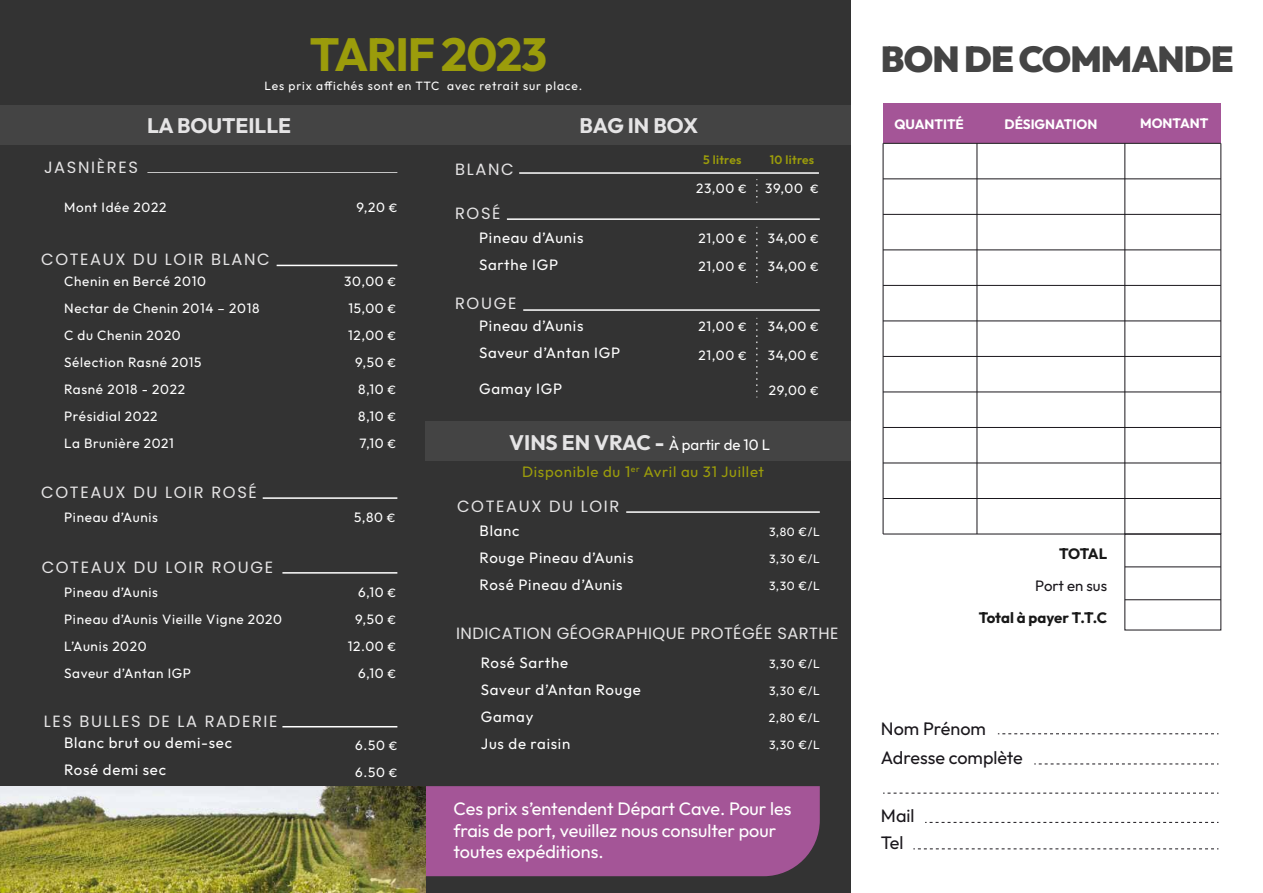
<style>
.page{position:relative;width:1263px;height:893px;background:#fff}
.page>*{position:absolute;margin:0;border:0;box-sizing:border-box;transform-origin:0 0}
.t1{font:700 46.5px "Outfit";letter-spacing:-.025em;color:#9b9c0b}
.t2{font:900 36px "Outfit";letter-spacing:-.025em;color:#444}
.t3{font:700 21px "Outfit";color:#e5e4e5}
.t4{font:18px/21.6px "Outfit";color:#fff}
.t5{font:18px/28.5px "Outfit";color:#1a171c}
.t6{font:16.35px "Poppins";letter-spacing:.1em;color:#e5e4e5}
.t7{font:16.35px "Poppins";letter-spacing:.025em;color:#e5e4e5}
.t8{font:15px/27px "Outfit";letter-spacing:.05em;color:#fff}
.t9{font:15px "Outfit";letter-spacing:.05em;color:#9b9c0b}
.t10{font:15px "Outfit";color:#fff}
.t11{font:700 15px "Outfit";letter-spacing:-.01em;color:#181818}
.t12{font:15px "Outfit";color:#1a171c}
.t13{font:13.5px/27px "Outfit";letter-spacing:.05em;color:#fff}
.t14{font:700 13.5px "Outfit";color:#fff}
.t15{font:12px "Outfit";letter-spacing:.075em;color:#fff}
.t16{font:600 12px "Outfit";letter-spacing:.025em;color:#9b9c0b}
.s1{font-size:12px}
.s2{font-weight:700;font-size:21px;color:#e5e4e5}
</style>
<div class="page">
<div style="left:0;top:0;width:851px;height:893px;background:#333"></div>
<div style="left:0;top:105px;width:851px;height:40px;background:#444"></div>
<div style="left:425px;top:421px;width:426px;height:39px;background:#444"></div>
<div style="left:883px;top:104px;width:338px;height:39px;background:#a45597"></div>
<div style="left:425px;top:786px;width:395px;height:90px;background:#a45597"></div>
<img style="left:0;top:787px;width:425px;height:106px">
<hr style="left:883px;top:143px;width:338px;height:1px;background:#1a171c">
<hr style="left:883px;top:178px;width:338px;height:1px;background:#1a171c">
<hr style="left:883px;top:214px;width:338px;height:1px;background:#1a171c">
<hr style="left:883px;top:250px;width:338px;height:1px;background:#1a171c">
<hr style="left:883px;top:285px;width:338px;height:1px;background:#1a171c">
<hr style="left:883px;top:321px;width:338px;height:1px;background:#1a171c">
<hr style="left:883px;top:356px;width:338px;height:1px;background:#1a171c">
<hr style="left:883px;top:392px;width:338px;height:1px;background:#1a171c">
<hr style="left:883px;top:427px;width:338px;height:1px;background:#1a171c">
<hr style="left:883px;top:463px;width:338px;height:1px;background:#1a171c">
<hr style="left:883px;top:498px;width:338px;height:1px;background:#1a171c">
<hr style="left:883px;top:534px;width:338px;height:1px;background:#1a171c">
<hr style="left:976px;top:143px;width:1px;height:391px;background:#1a171c">
<hr style="left:883px;top:143px;width:1px;height:391px;background:#1a171c">
<hr style="left:1124px;top:143px;width:1px;height:391px;background:#1a171c">
<hr style="left:1220px;top:143px;width:1px;height:391px;background:#1a171c">
<hr style="left:1125px;top:566px;width:96px;height:1px;background:#1a171c">
<hr style="left:1125px;top:599px;width:96px;height:1px;background:#1a171c">
<svg style="left:998px;top:733px;width:220px;height:1px"></svg>
<svg style="left:756px;top:318px;width:1px;height:80px"></svg>
<svg style="left:756px;top:227px;width:1px;height:56px"></svg>
<svg style="left:1034px;top:764px;width:184px;height:1px"></svg>
<svg style="left:883px;top:793px;width:335px;height:1px"></svg>
<svg style="left:925px;top:822px;width:293px;height:1px"></svg>
<svg style="left:913px;top:848px;width:305px;height:1px"></svg>
<hr style="left:277px;top:265px;width:120px;height:1px;background:#fff">
<hr style="left:147px;top:172px;width:250px;height:2px;background:#fff">
<hr style="left:507px;top:218px;width:313px;height:2px;background:#fff">
<hr style="left:523px;top:309px;width:297px;height:2px;background:#fff">
<hr style="left:626px;top:511px;width:194px;height:2px;background:#fff">
<hr style="left:519px;top:172px;width:300px;height:2px;background:#fff">
<hr style="left:263px;top:497px;width:134px;height:2px;background:#fff">
<hr style="left:282px;top:572px;width:115px;height:2px;background:#fff">
<hr style="left:282px;top:726px;width:115px;height:1px;background:#fff">
<h1 class="t1" style="left:310px;top:29px;width:239px">TARIF 2023</h1>
<p class="t15" style="left:265px;top:79px;width:319px">Les prix affichés sont en TTC avec retrait sur place.</p>
<h3 class="t3" style="left:147px;top:114px;width:146px">LA BOUTEILLE</h3>
<h3 class="t3" style="left:579px;top:114px;width:120px">BAG IN BOX</h3>
<p class="t6" style="left:44px;top:158px;width:95px">JASNIÈRES</p>
<p class="t6" style="left:455px;top:160px;width:60px">BLANC</p>
<p class="t16" style="left:703px;top:153px;width:40px">5 litres</p>
<p class="t16" style="left:770px;top:153px;width:46px">10 litres</p>
<p class="t13" style="left:64px;top:194px;width:104px">Mont Idée 2022</p>
<p class="t6" style="left:41px;top:250px;width:230px">COTEAUX DU LOIR BLANC</p>
<p class="t13" style="left:356px;top:194px;width:43px">9,20 <span class="s1">€</span></p>
<p class="t6" style="left:455px;top:204px;width:47px">ROSÉ</p>
<p class="t8" style="left:479px;top:224px;width:106px">Pineau d’Aunis<br>Sarthe IGP</p>
<p class="t13" style="left:696px;top:175px;width:52px">23,00 <span class="s1">€</span></p>
<p class="t13" style="left:698px;top:224px;width:50px;line-height:28.5px">21,00 <span class="s1">€<br></span>21,00 <span class="s1">€</span></p>
<p class="t13" style="left:765px;top:175px;width:55px">39,00 <span class="s1">€</span></p>
<p class="t13" style="left:768px;top:224px;width:53px;line-height:28.5px">34,00 <span class="s1">€<br></span>34,00 <span class="s1">€</span></p>
<p class="t13" style="left:64px;top:268px;width:197px">Chenin en Bercé 2010<br>Nectar de Chenin 2014 – 2018<br>C du Chenin 2020<br>Sélection Rasné 2015<br>Rasné 2018 - 2022<br>Présidial 2022<br>La Brunière 2021</p>
<p class="t13" style="left:344px;top:268px;width:53px;text-align:right">30,00 <span class="s1">€<br></span>15,00 <span class="s1">€<br></span>12,00 <span class="s1">€<br></span>9,50 <span class="s1">€<br></span>8,10 <span class="s1">€<br></span>8,10 <span class="s1">€<br></span>7,10 <span class="s1">€</span></p>
<p class="t6" style="left:455px;top:294px;width:63px">ROUGE</p>
<p class="t8" style="left:479px;top:312px;width:143px">Pineau d’Aunis<br>Saveur d’Antan IGP</p>
<p class="t8" style="left:479px;top:375px;width:85px">Gamay IGP</p>
<p class="t13" style="left:698px;top:312px;width:50px;line-height:28.5px">21,00 <span class="s1">€<br></span>21,00 <span class="s1">€</span></p>
<p class="t13" style="left:768px;top:312px;width:53px;line-height:28.5px">34,00 <span class="s1">€<br></span>34,00 <span class="s1">€</span></p>
<p class="t13" style="left:769px;top:376px;width:52px">29,00 <span class="s1">€</span></p>
<p class="t10" style="left:509px;top:436px;width:262px"><span class="s2">VINS EN VRAC -</span> À partir de 10 L</p>
<p class="t9" style="left:522px;top:464px;width:244px">Disponible du 1<sup>er</sup> Avril au 31 Juillet</p>
<p class="t6" style="left:41px;top:483px;width:217px">COTEAUX DU LOIR ROSÉ</p>
<p class="t13" style="left:64px;top:504px;width:95px">Pineau d’Aunis</p>
<p class="t6" style="left:42px;top:557px;width:233px">COTEAUX DU LOIR ROUGE</p>
<p class="t13" style="left:64px;top:578px;width:219px">Pineau d’Aunis<br>Pineau d’Aunis Vieille Vigne 2020<br>L’Aunis 2020<br>Saveur d’Antan IGP</p>
<p class="t6" style="left:44px;top:711px;width:235px">LES BULLES DE LA RADERIE</p>
<p class="t8" style="left:64px;top:729px;width:169px">Blanc brut ou demi-sec<br>Rosé demi sec</p>
<p class="t13" style="left:354px;top:504px;width:43px">5,80 <span class="s1">€</span></p>
<p class="t13" style="left:348px;top:579px;width:50px;text-align:right">6,10 <span class="s1">€<br></span>9,50 <span class="s1">€<br></span>12.00 <span class="s1">€<br></span>6,10 <span class="s1">€</span></p>
<p class="t13" style="left:355px;top:731px;width:44px">6.50 <span class="s1">€<br></span>6.50 <span class="s1">€</span></p>
<p class="t6" style="left:457px;top:497px;width:164px">COTEAUX DU LOIR</p>
<p class="t8" style="left:480px;top:517px;width:155px">Blanc<br>Rouge Pineau d’Aunis<br>Rosé Pineau d’Aunis</p>
<p class="t15" style="left:769px;top:525px;width:52px">3,80 €/L</p>
<p class="t15" style="left:769px;top:552px;width:52px">3,30 €/L</p>
<p class="t15" style="left:769px;top:579px;width:52px">3,30 €/L</p>
<p class="t7" style="left:456px;top:623px;width:384px">INDICATION GÉOGRAPHIQUE PROTÉGÉE SARTHE</p>
<p class="t8" style="left:481px;top:649px;width:162px">Rosé Sarthe<br>Saveur d’Antan Rouge<br>Gamay<br>Jus de raisin</p>
<p class="t15" style="left:769px;top:657px;width:52px">3,30 €/L</p>
<p class="t15" style="left:769px;top:684px;width:52px">3,30 €/L</p>
<p class="t15" style="left:769px;top:711px;width:53px">2,80 €/L</p>
<p class="t15" style="left:769px;top:738px;width:52px">3,30 €/L</p>
<h3 class="t4" style="left:454px;top:798px;width:339px">Ces prix s’entendent Départ Cave. Pour les frais de port, veuillez nous consulter pour toutes expéditions.</h3>
<h2 class="t2" style="left:881px;top:39px;width:354px">BON DE COMMANDE</h2>
<p class="t14" style="left:894px;top:116px;width:71px">QUANTITÉ</p>
<p class="t14" style="left:1004px;top:116px;width:94px">DÉSIGNATION</p>
<p class="t14" style="left:1140px;top:116px;width:70px">MONTANT</p>
<p class="t11" style="left:1059px;top:545px;width:50px">TOTAL</p>
<p class="t12" style="left:1035px;top:577px;width:73px">Port en sus</p>
<p class="t11" style="left:979px;top:609px;width:130px">Total à payer T.T.C</p>
<h3 class="t5" style="left:881px;top:715px;width:143px">Nom Prénom<br>Adresse complète</h3>
<h3 class="t5" style="left:881px;top:803px;width:35px;line-height:26.2px">Mail<br>Tel</h3>
</div>
